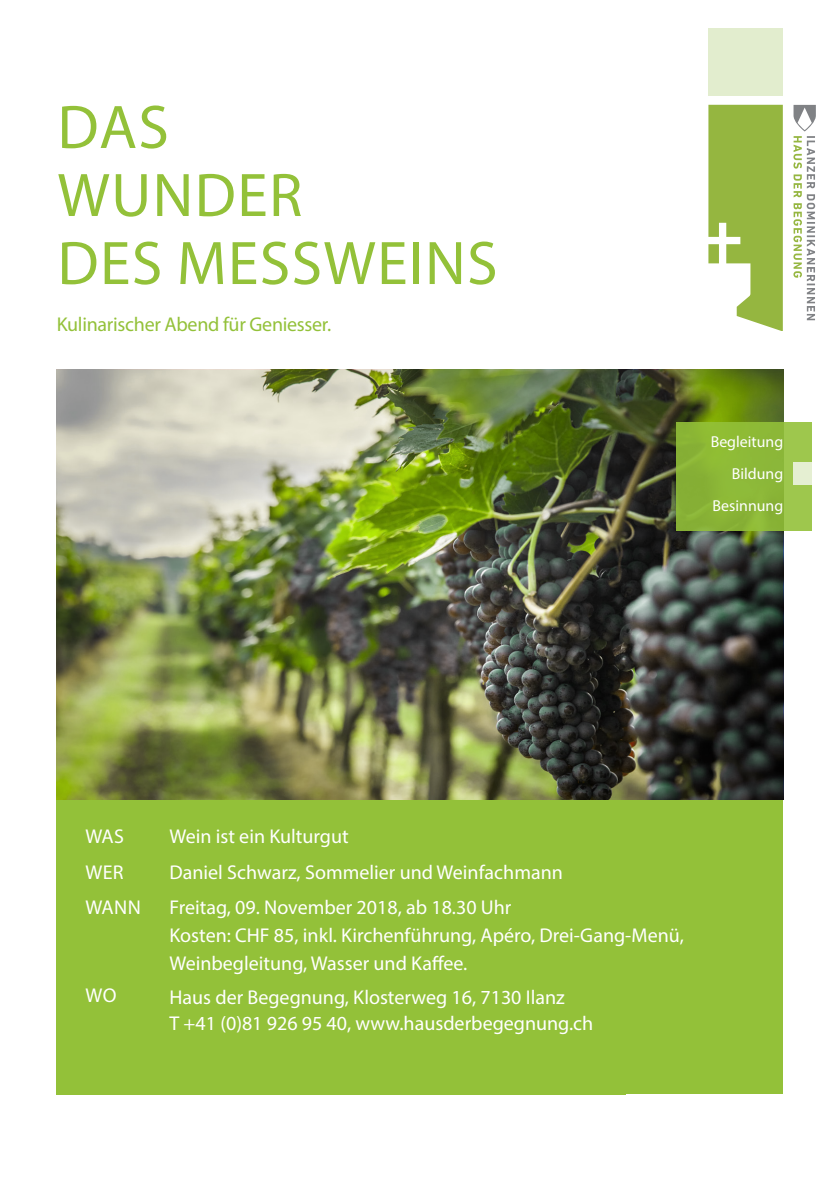
<style>
.page{position:relative;width:840px;height:1191px;background:#fff}
.page>*{position:absolute;margin:0;border:0;box-sizing:border-box;transform-origin:0 0}
.Headline{font:62px "Myriad Pro";letter-spacing:.02em;color:#93c139}
.Fliesstext{font:20px/27.8px "Myriad Pro";color:#fff}
.Subline{font:20px "Myriad Pro";letter-spacing:-.015em;color:#93c139}
.W-Fragen_plakat{font:20px "Myriad Pro";letter-spacing:.02em;color:#fff}
.t1{font:15.8px/32px "Myriad Pro";color:#fff;text-align:right}
</style>
<div class="page">
<div style="left:57px;top:799px;width:725px;height:295px;background:#93c139"></div>
<div style="left:708px;top:28px;width:74px;height:68px;background:#e2edce"></div>
<svg style="left:708px;top:105px;width:107px;height:226px"></svg>
<svg style="left:782px;top:422px;width:29px;height:108px;background:#9cc54c"></svg>
<div style="left:793px;top:463px;width:18px;height:22px;background:#e5efd2"></div>
<img style="left:57px;top:370px;width:725px;height:429px">
<p class="Headline" style="left:57px;top:89px;width:113px">DAS</p>
<p class="Headline" style="left:57px;top:157px;width:246px">WUNDER</p>
<p class="Headline" style="left:57px;top:225px;width:441px">DES MESSWEINS</p>
<p class="Subline" style="left:57px;top:312px;width:276px">Kulinarischer Abend für Geniesser.</p>
<p class="t1" style="left:710px;top:426px;width:74px">Begleitung<br>Bildung<br>Besinnung</p>
<p class="W-Fragen_plakat" style="left:85px;top:824px;width:40px">WAS</p>
<p class="W-Fragen_plakat" style="left:85px;top:859px;width:40px">WER</p>
<p class="W-Fragen_plakat" style="left:85px;top:895px;width:57px">WANN</p>
<p class="W-Fragen_plakat" style="left:85px;top:982px;width:33px">WO</p>
<p class="Fliesstext" style="left:169px;top:822px;width:181px">Wein ist ein Kulturgut</p>
<p class="Fliesstext" style="left:169px;top:857px;width:395px">Daniel Schwarz, Sommelier und Weinfachmann</p>
<p class="Fliesstext" style="left:169px;top:893px;width:343px">Freitag, 09. November 2018, ab 18.30 Uhr</p>
<p class="Fliesstext" style="left:169px;top:921px;width:515px">Kosten: CHF 85, inkl. Kirchenführung, Apéro, Drei-Gang-Menü,<br>Weinbegleitung, Wasser und Kaffee.</p>
<p class="Fliesstext" style="left:169px;top:982px;width:396px">Haus der Begegnung, Klosterweg 16, 7130 Ilanz</p>
<p class="Fliesstext" style="left:169px;top:1008px;width:425px">T +41 (0)81 926 95 40, www.hausderbegegnung.ch</p>
</div>
